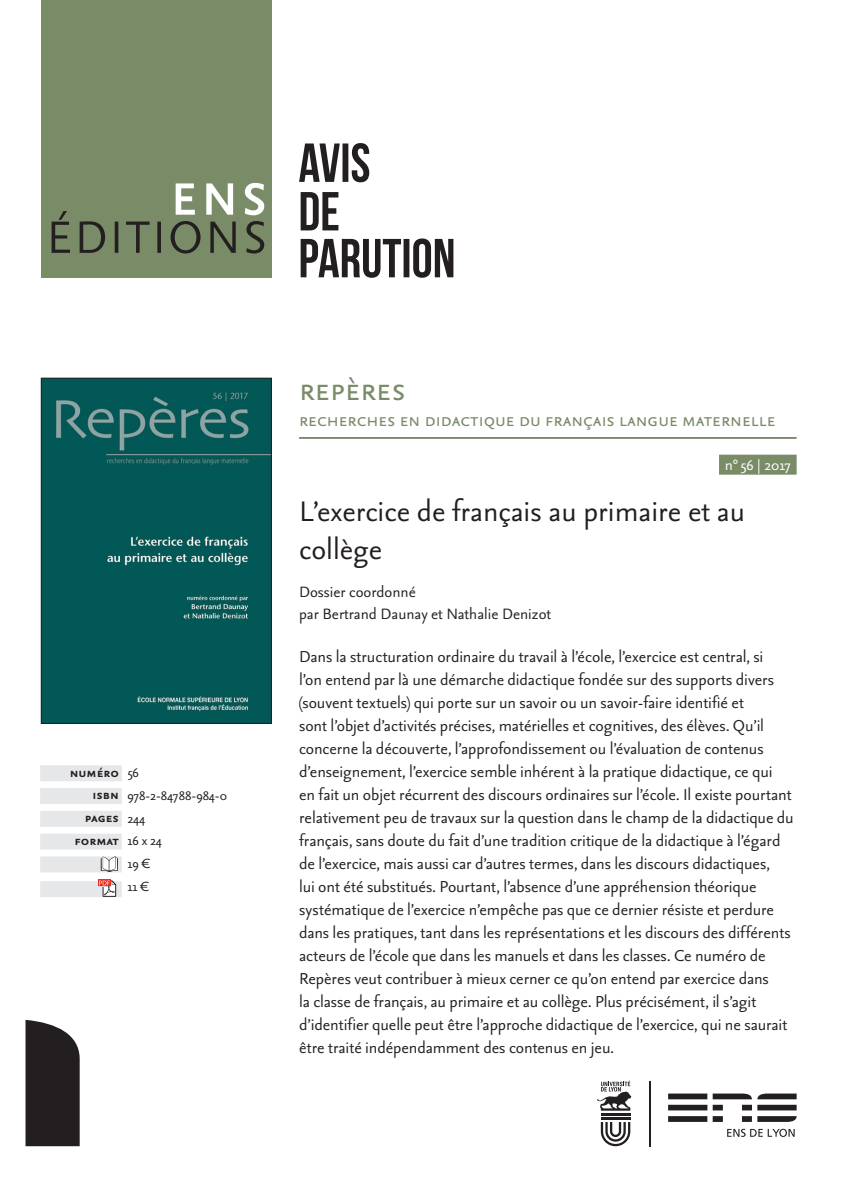
<style>
.page{position:relative;width:842px;height:1191px;background:#fff}
.page>*{position:absolute;margin:0;border:0;box-sizing:border-box;transform-origin:0 0}
.t1{font:38px "Seria Sans Pro";color:#798b67}
.t2{font:34px/38px "Seria Sans Pro";color:#231f20}
.t3{font:22px "Seria Sans Pro";color:#798b67}
.t4{font:19px/23px "Seria Sans Pro";letter-spacing:-.005em;color:#231f20}
.t5{font:18px/21.6px "Seria Sans Pro";color:#231f20}
.t6{font:18px "Seria Sans Pro";color:#fff}
.t7{font:16px/22.8px "Seria Sans Pro";color:#231f20}
.t8{font:700 15.4px/22.8px "Seria Sans Pro";color:#231f20;text-align:center}
.s1{font-weight:400;font-size:16px}
.s2{font-weight:700;font-size:15.4px}
</style>
<div class="page">
<svg style="left:26px;top:1020px;width:54px;height:126px;background:#322f30"></svg>
<svg style="left:601px;top:1122px;width:29px;height:24px"></svg>
<hr style="left:601px;top:1117px;width:29px;height:2px;background:#231f20">
<hr style="left:601px;top:1113px;width:29px;height:2px;background:#231f20">
<svg style="left:597px;top:1080px;width:34px;height:30px"></svg>
<hr style="left:650px;top:1081px;width:1px;height:65px;background:#231f20">
<svg style="left:668px;top:1093px;width:39px;height:28px"></svg>
<svg style="left:713px;top:1093px;width:84px;height:29px"></svg>
<svg style="left:727px;top:1128px;width:68px;height:8px"></svg>
<hr style="left:299px;top:437px;width:498px;height:2px;background:#798b67">
<div style="left:719px;top:454px;width:78px;height:20px;background:#798b67"></div>
<div style="left:41px;top:0;width:230px;height:278px;background:#798b67"></div>
<svg style="left:52px;top:183px;width:212px;height:70px"></svg>
<svg style="left:301px;top:238px;width:152px;height:40px"></svg>
<svg style="left:301px;top:192px;width:37px;height:38px"></svg>
<svg style="left:299px;top:143px;width:70px;height:39px"></svg>
<img style="left:43px;top:380px;width:227px;height:341px">
<div style="left:41px;top:378px;width:231px;height:345px;border:1px solid #231f20"></div>
<div style="left:40px;top:765px;width:82px;height:16px;background:#e6e7e9"></div>
<div style="left:40px;top:788px;width:82px;height:16px;background:#e6e7e9"></div>
<div style="left:40px;top:811px;width:82px;height:16px;background:#e6e7e9"></div>
<div style="left:40px;top:833px;width:82px;height:16px;background:#e6e7e9"></div>
<div style="left:40px;top:856px;width:82px;height:16px;background:#e6e7e9"></div>
<div style="left:40px;top:881px;width:82px;height:16px;background:#e6e7e9"></div>
<div style="left:98px;top:879px;width:13px;height:7px;background:#ee2c23"></div>
<svg style="left:99px;top:880px;width:17px;height:16px"></svg>
<svg style="left:101px;top:856px;width:17px;height:16px"></svg>
<p class="t8" style="left:70px;top:760px;width:71px">numéro <span class="s1">56</span></p>
<p class="t7" style="left:93px;top:783px;width:136px"><span class="s2">isbn</span> 978-2-84788-984-0</p>
<p class="t8" style="left:74px;top:805px;width:89px">pages <span class="s1">244 </span>format <span class="s1">16 x 24</span></p>
<p class="t7" style="left:127px;top:851px;width:24px">19 €<br>11 €</p>
<h1 class="t1" style="left:299px;top:364px;width:108px">repères</h1>
<p class="t3" style="left:299px;top:405px;width:478px">recherches en didactique du français langue maternelle</p>
<p class="t6" style="left:725px;top:453px;width:68px">n°56 | 2017</p>
<h2 class="t2" style="left:299px;top:491px;width:447px">L’exercice de français au primaire et au collège</h2>
<p class="t5" style="left:299px;top:580px;width:254px">Dossier coordonné<br>par Bertrand Daunay et Nathalie Denizot</p>
<p class="t4" style="left:299px;top:644px;width:496px">Dans la structuration ordinaire du travail à l’école, l’exercice est central, si<br>l’on entend par là une démarche didactique fondée sur des supports divers (souvent textuels) qui porte sur un savoir ou un savoir-faire identifié et<br>sont l’objet d’activités précises, matérielles et cognitives, des élèves. Qu’il concerne la découverte, l’approfondissement ou l’évaluation de contenus d’enseignement, l’exercice semble inhérent à la pratique didactique, ce qui<br>en fait un objet récurrent des discours ordinaires sur l’école. Il existe pourtant relativement peu de travaux sur la question dans le champ de la didactique du français, sans doute du fait d’une tradition critique de la didactique à l’égard de l’exercice, mais aussi car d’autres termes, dans les discours didactiques,<br>lui ont été substitués. Pourtant, l’absence d’une appréhension théorique systématique de l’exercice n’empêche pas que ce dernier résiste et perdure dans les pratiques, tant dans les représentations et les discours des différents acteurs de l’école que dans les manuels et dans les classes. Ce numéro de Repères veut contribuer à mieux cerner ce qu’on entend par exercice dans<br>la classe de français, au primaire et au collège. Plus précisément, il s’agit d’identifier quelle peut être l’approche didactique de l’exercice, qui ne saurait être traité indépendamment des contenus en jeu.</p>
</div>
